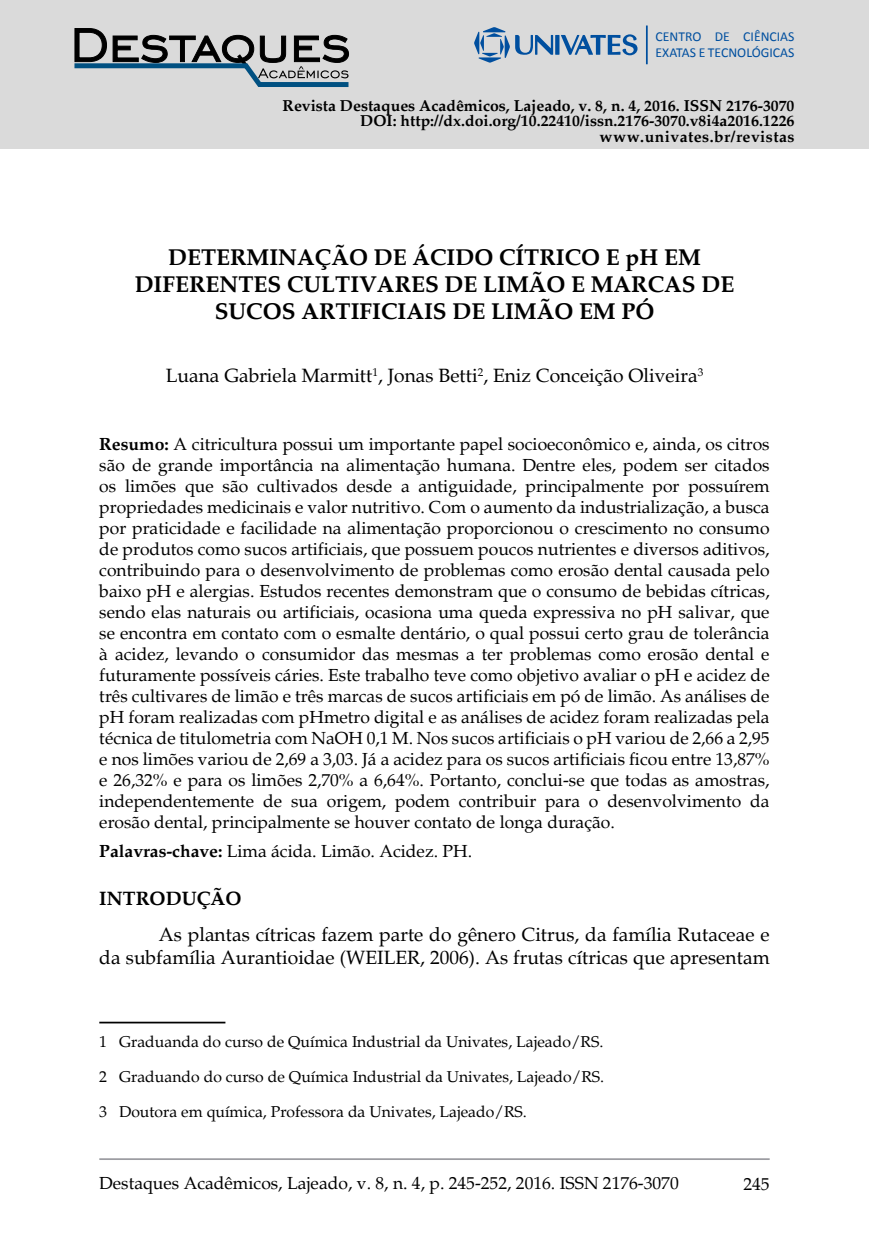
<style>
.page{position:relative;width:869px;height:1241px;background:#fff}
.page>*{position:absolute;margin:0;border:0;box-sizing:border-box;transform-origin:0 0}
.t1{font:700 22.75px/27.3px "Palatino";color:#000;text-align:center}
.t2{font:19.25px/23.1px "Palatino";color:#000;text-align:right}
.t3{font:700 19.25px "Palatino";color:#000}
.t4{font:17.5px/21px "Palatino";color:#000;text-align:justify}
.t5{font:15.75px "Palatino";color:#000}
.t6{font:700 15.75px/15.8px "Palatino";color:#000;text-align:right}
.t7{font:13.65px/16.4px "Calibri";color:#004f9f}
.s1{font-weight:700}
</style>
<div class="page">
<hr style="left:99px;top:1157px;width:670px;height:2px;background:#9c9da2">
<div style="left:0;top:0;width:868px;height:149px;background:#dadada"></div>
<svg style="left:555px;top:35px;width:4px;height:20px"></svg>
<svg style="left:515px;top:35px;width:38px;height:20px"></svg>
<svg style="left:561px;top:34px;width:76px;height:21px"></svg>
<svg style="left:474px;top:27px;width:35px;height:36px"></svg>
<hr style="left:645px;top:25px;width:2px;height:39px;background:#004f9f">
<svg style="left:74px;top:28px;width:275px;height:59px"></svg>
<hr style="left:99px;top:1021px;width:126px;height:2px;background:#000">
<p class="t7" style="left:655px;top:28px;width:140px">CENTRO DE CIÊNCIAS<br>EXATAS E TECNOLÓGICAS</p>
<p class="t6" style="left:282px;top:98px;width:513px">Revista Destaques Acadêmicos, Lajeado, v. 8, n. 4, 2016. ISSN 2176-3070<br>DOI: http://dx.doi.org/10.22410/issn.2176-3070.v8i4a2016.1226 www.univates.br/revistas</p>
<h1 class="t1" style="left:135px;top:243px;width:601px">DETERMINAÇÃO DE ÁCIDO CÍTRICO E pH EM<br>DIFERENTES CULTIVARES DE LIMÃO E MARCAS DE<br>SUCOS ARTIFICIAIS DE LIMÃO EM PÓ</h1>
<p class="t2" style="left:166px;top:364px;width:539px">Luana Gabriela Marmitt<sup>1</sup>, Jonas Betti<sup>2</sup>, Eniz Conceição Oliveira<sup>3</sup></p>
<p class="t4" style="left:99px;top:434px;width:671px"><span class="s1">Resumo:</span> A citricultura possui um importante papel socioeconômico e, ainda, os citros são de grande importância na alimentação humana. Dentre eles, podem ser citados os limões que são cultivados desde a antiguidade, principalmente por possuírem propriedades medicinais e valor nutritivo. Com o aumento da industrialização, a busca por praticidade e facilidade na alimentação proporcionou o crescimento no consumo de produtos como sucos artificiais, que possuem poucos nutrientes e diversos aditivos, contribuindo para o desenvolvimento de problemas como erosão dental causada pelo baixo pH e alergias. Estudos recentes demonstram que o consumo de bebidas cítricas, sendo elas naturais ou artificiais, ocasiona uma queda expressiva no pH salivar, que se encontra em contato com o esmalte dentário, o qual possui certo grau de tolerância à acidez, levando o consumidor das mesmas a ter problemas como erosão dental e futuramente possíveis cáries. Este trabalho teve como objetivo avaliar o pH e acidez de três cultivares de limão e três marcas de sucos artificiais em pó de limão. As análises de pH foram realizadas com pHmetro digital e as análises de acidez foram realizadas pela técnica de titulometria com NaOH 0,1 M. Nos sucos artificiais o pH variou de 2,66 a 2,95 e nos limões variou de 2,69 a 3,03. Já a acidez para os sucos artificiais ficou entre 13,87% e 26,32% e para os limões 2,70% a 6,64%. Portanto, conclui-se que todas as amostras, independentemente de sua origem, podem contribuir para o desenvolvimento da erosão dental, principalmente se houver contato de longa duração.</p>
<p class="t4" style="left:99px;top:840px;width:374px"><span class="s1">Palavras-chave:</span> Lima ácida. Limão. Acidez. PH.</p>
<p class="t3" style="left:99px;top:887px;width:144px">INTRODUÇÃO</p>
<p class="t2" style="left:99px;top:922px;width:671px">As plantas cítricas fazem parte do gênero Citrus, da família Rutaceae e<br>da subfamília Aurantioidae (WEILER, 2006). As frutas cítricas que apresentam</p>
<p class="t5" style="left:99px;top:1032px;width:505px">1 Graduanda do curso de Química Industrial da Univates, Lajeado/RS.</p>
<p class="t5" style="left:99px;top:1067px;width:506px">2 Graduando do curso de Química Industrial da Univates, Lajeado/RS.</p>
<p class="t5" style="left:99px;top:1101px;width:429px">3 Doutora em química, Professora da Univates, Lajeado/RS.</p>
<p class="t4" style="left:99px;top:1172px;width:580px">Destaques Acadêmicos, Lajeado, v. 8, n. 4, p. 245-252, 2016. ISSN 2176-3070</p>
<p class="t4" style="left:743px;top:1173px;width:28px">245</p>
</div>
